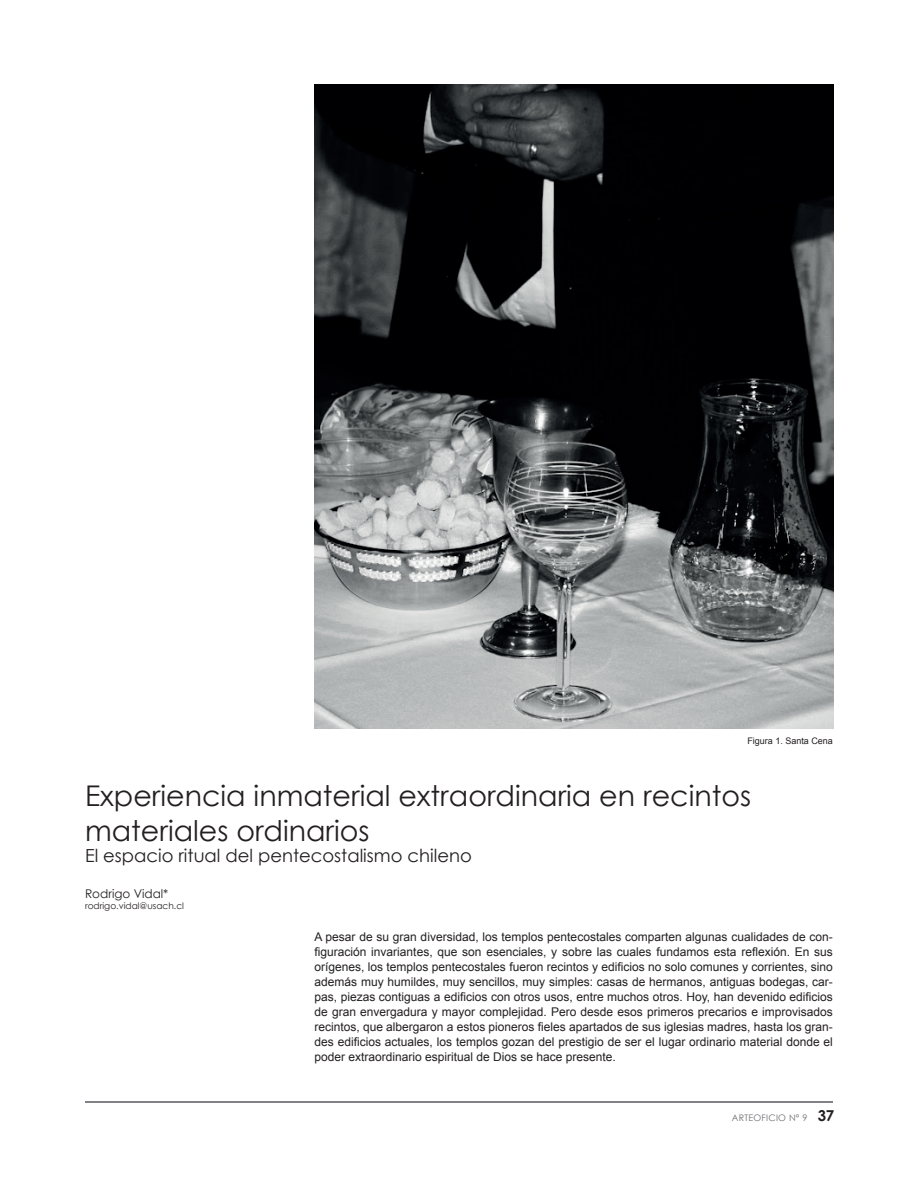
<style>
.page{position:relative;width:918px;height:1188px;background:#fff}
.page>*{position:absolute;margin:0;border:0;box-sizing:border-box;transform-origin:0 0}
.t1{font:28.5px/34.2px "Century Gothic";color:#231f20}
.t2{font:18px "Century Gothic";color:#231f20}
.t3{font:12px/15px "Arial";color:#231f20;text-align:justify}
.t4{font:12px "Century Gothic";color:#231f20}
.t5{font:9px "Century Gothic";color:#231f20}
.t6{font:9px "Arial";color:#231f20}
.t7{font:9px "Century Gothic";letter-spacing:.025em;color:#6c6d70}
.s1{font-weight:700;font-size:15px;color:#231f20}
</style>
<div class="page">
<hr style="left:85px;top:1101px;width:748px;height:2px;background:#808285">
<img style="left:315px;top:85px;width:518px;height:644px">
<p class="t6" style="left:747px;top:735px;width:87px">Figura 1. Santa Cena</p>
<h1 class="t1" style="left:85px;top:779px;width:668px">Experiencia inmaterial extraordinaria en recintos materiales ordinarios</h1>
<h2 class="t2" style="left:85px;top:843px;width:388px">El espacio ritual del pentecostalismo chileno</h2>
<p class="t4" style="left:85px;top:885px;width:85px">Rodrigo Vidal*</p>
<p class="t5" style="left:85px;top:899px;width:100px">rodrigo.vidal@usach.cl</p>
<p class="t3" style="left:315px;top:929px;width:520px">A pesar de su gran diversidad, los templos pentecostales comparten algunas cualidades de con&shy;figuración invariantes, que son esenciales, y sobre las cuales fundamos esta reflexión. En sus orígenes, los templos pentecostales fueron recintos y edificios no solo comunes y corrientes, sino además muy humildes, muy sencillos, muy simples: casas de hermanos, antiguas bodegas, car&shy;pas, piezas contiguas a edificios con otros usos, entre muchos otros. Hoy, han devenido edificios de gran envergadura y mayor complejidad. Pero desde esos primeros precarios e improvisados recintos, que albergaron a estos pioneros fieles apartados de sus iglesias madres, hasta los gran&shy;des edificios actuales, los templos gozan del prestigio de ser el lugar ordinario material donde el poder extraordinario espiritual de Dios se hace presente.</p>
<p class="t7" style="left:732px;top:1112px;width:104px">ARTEOFICIO N° 9 <span class="s1">37</span></p>
</div>
